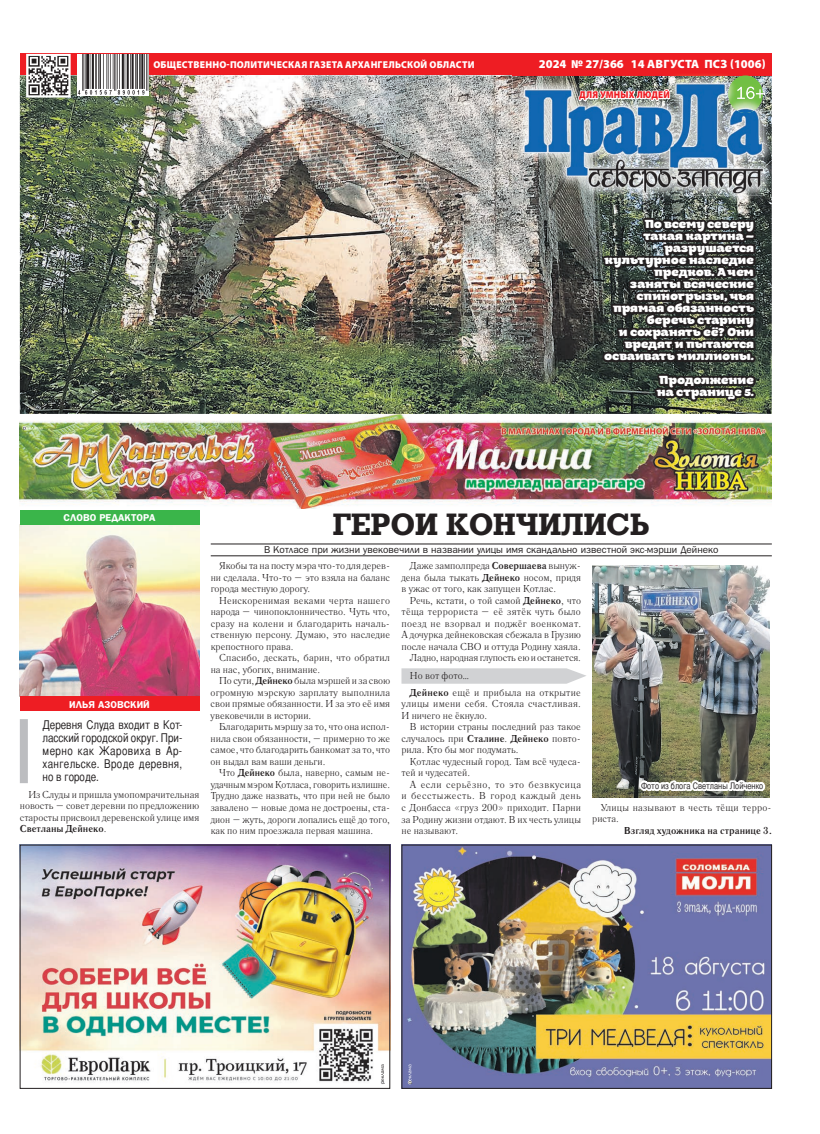
<style>
.page{position:relative;width:820px;height:1134px;background:#fff}
.page>*{position:absolute;margin:0;border:0;box-sizing:border-box;transform-origin:0 0}
.t1{font:700 30px "Rodeo C";color:#231f20}
.t2{font:12px/12px "ALS Malina";color:#fff;text-align:right}
.t3{font:12px/13px "Bastion C";letter-spacing:.025em;color:#231f20;text-align:justify}
.t4{font:900 12px "Myriad Pro";color:#fff}
.t5{font:10px/11.5px "Literaturnaya C";color:#231f20;text-align:justify}
.t6{font:10px "Bloknot C";color:#231f20}
.t7{font:900 10px "Myriad Pro";letter-spacing:.02em;color:#fff;scale:.96 1}
.t8{font:10px/11.5px "Literaturnaya C";letter-spacing:.025em;color:#231f20}
.t9{font:700 10px "Literaturnaya C";color:#231f20}
.t10{font:700 10px "Bloknot C";color:#fff}
.t11{font:900 9.9px "Myriad Pro";letter-spacing:.02em;color:#ee1d23;scale:.92 1}
.t12{font:9px "Bastion C";color:#231f20}
.s1{font-weight:700}
</style>
<div class="page">
<svg style="left:401px;top:668px;width:185px;height:16px;background:#d5d5d7"></svg>
<img style="left:20px;top:75px;width:751px;height:434px">
<svg style="left:22px;top:426px;width:20px;height:4px"></svg>
<div style="left:20px;top:54px;width:751px;height:21px;background:#ee1d23"></div>
<svg style="left:152px;top:53px;width:323px;height:1px"></svg>
<img style="left:77px;top:54px;width:71px;height:42px">
<svg style="left:25px;top:53px;width:47px;height:46px"></svg>
<img style="left:512px;top:75px;width:259px;height:130px">
<img style="left:523px;top:83px;width:13px;height:113px">
<img style="left:536px;top:53px;width:230px;height:503px">
<img style="left:20px;top:524px;width:179px;height:173px">
<div style="left:20px;top:697px;width:179px;height:14px;background:#ee1d23"></div>
<div style="left:20px;top:510px;width:179px;height:14px;background:#3ab54a"></div>
<hr style="left:211px;top:544px;width:560px;height:1px;background:#231f20">
<hr style="left:211px;top:556px;width:560px;height:1px;background:#231f20">
<div style="left:20px;top:719px;width:8px;height:64px;background:#bcbdc0"></div>
<img style="left:22px;top:847px;width:366px;height:237px">
<div style="left:20px;top:845px;width:370px;height:244px;border:1px solid #231f20"></div>
<svg style="left:380px;top:1064px;width:4px;height:20px"></svg>
<img style="left:403px;top:847px;width:366px;height:240px">
<div style="left:401px;top:845px;width:370px;height:244px;border:1px solid #231f20"></div>
<svg style="left:407px;top:1064px;width:5px;height:20px"></svg>
<img style="left:592px;top:565px;width:176px;height:233px">
<svg style="left:636px;top:769px;width:131px;height:29px"></svg>
<p class="t7" style="left:153px;top:58px;width:336px">ОБЩЕСТВЕННО-ПОЛИТИЧЕСКАЯ ГАЗЕТА АРХАНГЕЛЬСКОЙ ОБЛАСТИ</p>
<p class="t4" style="left:538px;top:56px;width:228px">2024 № 27/366 14 АВГУСТА ПСЗ (1006)</p>
<p class="t11" style="left:579px;top:88px;width:100px">ДЛЯ УМНЫХ ЛЮДЕЙ</p>
<p class="t2" style="left:604px;top:218px;width:151px">По всему северу такая картина – разрушается культурное наследие предков. А чем заняты всяческие спиногрызы, чья прямая обязанность беречь старину<br>и сохранять её? Они вредят и пытаются осваивать миллионы.</p>
<p class="t2" style="left:656px;top:374px;width:99px;text-align:left">Продолжение на странице 5.</p>
<p class="t10" style="left:63px;top:512px;width:93px">СЛОВО РЕДАКТОРА</p>
<h1 class="t1" style="left:332px;top:506px;width:318px">ГЕРОИ КОНЧИЛИСЬ</h1>
<p class="t6" style="left:264px;top:544px;width:455px">В Котласе при жизни увековечили в названии улицы имя скандально известной экс-мэрши Дейнеко</p>
<p class="t5" style="left:401px;top:560px;width:181px;text-indent:9px">Даже замполпреда <span class="s1">Совершаева</span> вынуж&shy;дена была тыкать <span class="s1">Дейнеко</span> носом, придя в ужас от того, как запущен Котлас.</p>
<p class="t5" style="left:401px;top:595px;width:181px;text-align:right">Речь, кстати, о той самой <span class="s1">Дейнеко</span>, что тёща террориста – её зятёк чуть было поезд не взорвал и поджёг военкомат.<br>А дочурка дейнековская сбежала в Грузию после начала СВО и оттуда Родину хаяла.<br>Ладно, народная глупость ею и останется.</p>
<p class="t5" style="left:410px;top:667px;width:172px;line-height:17px">Но вот фото…<br><span class="s1">Дейнеко</span> ещё и прибыла на открытие</p>
<p class="t8" style="left:401px;top:698px;width:181px">улицы имени себя. Стояла счастливая.<br>И ничего не ёкнуло.</p>
<p class="t5" style="left:401px;top:721px;width:181px;text-indent:8px">В истории страны последний раз такое случалось при <span class="s1">Сталине</span>. <span class="s1">Дейнеко</span> повто&shy;рила. Кто бы мог подумать.</p>
<p class="t5" style="left:401px;top:756px;width:181px;text-indent:8px">Котлас чудесный город. Там всё чудеса&shy;тей и чудесатей.</p>
<p class="t5" style="left:401px;top:779px;width:181px;text-indent:8px">А если серьёзно, то это безвкусица и бесстыжесть. В город каждый день с Донбасса «груз 200» приходит. Парни за Родину жизни отдают. В их честь улицы не называют.</p>
<p class="t5" style="left:210px;top:560px;width:181px;text-indent:8px">Якобы та на посту мэра что-то для дерев&shy;ни сделала. Что-то – это взяла на баланс города местную дорогу.</p>
<p class="t5" style="left:210px;top:595px;width:181px;text-indent:8px">Неискоренимая веками черта нашего народа – чинопоклонничество. Чуть что, сразу на колени и благодарить началь&shy;ственную персону. Думаю, это наследие крепостного права.</p>
<p class="t5" style="left:210px;top:652px;width:181px;text-indent:8px">Спасибо, дескать, барин, что обратил на нас, убогих, внимание.</p>
<p class="t5" style="left:210px;top:675px;width:181px;text-indent:9px">По сути, <span class="s1">Дейнеко</span> была мэршей и за свою огромную мэрскую зарплату выполнила свои прямые обязанности. И за это её имя увековечили в истории.</p>
<p class="t5" style="left:210px;top:721px;width:181px;text-indent:8px">Благодарить мэршу за то, что она испол&shy;нила свои обязанности, – примерно то же самое, что благодарить банкомат за то, что он выдал вам ваши деньги.</p>
<p class="t5" style="left:210px;top:767px;width:181px;text-indent:8px">Что <span class="s1">Дейнеко</span> была, наверно, самым не&shy;удачным мэром Котласа, говорить излишне.<br>Трудно даже назвать, что при ней не было завалено – новые дома не достроены, ста&shy;дион – жуть, дороги лопались ещё до того, как по ним проезжала первая машина.</p>
<p class="t10" style="left:69px;top:698px;width:82px">ИЛЬЯ АЗОВСКИЙ</p>
<p class="t3" style="left:43px;top:718px;width:141px">Деревня Слуда входит в Кот&shy;ласский городской округ. При&shy;мерно как Жаровиха в Ар&shy;хангельске. Вроде деревня, но в городе.</p>
<p class="t5" style="left:20px;top:788px;width:181px;text-indent:8px">Из Слуды и пришла умопомрачительная новость – совет деревни по предложению старосты присвоил деревенской улице имя <span class="s1">Светланы Дейнеко</span>.</p>
<p class="t12" style="left:641px;top:781px;width:124px">Фото из блога Светланы Лойченко</p>
<p class="t5" style="left:592px;top:802px;width:181px;text-indent:8px">Улицы называют в честь тёщи терро&shy;риста.</p>
<p class="t9" style="left:624px;top:824px;width:149px">Взгляд художника на странице 3.</p>
</div>
